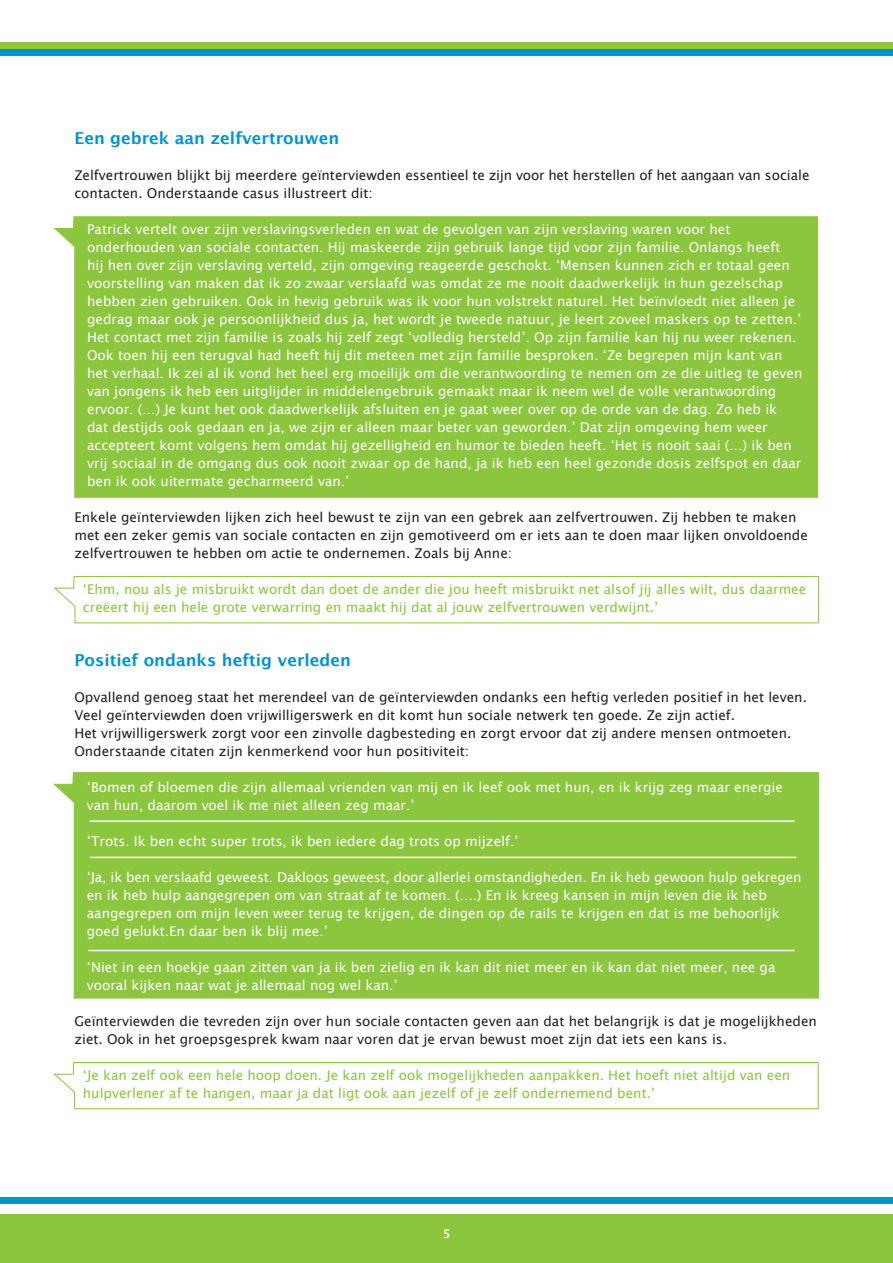
<style>
.page{position:relative;width:893px;height:1263px;background:#fff}
.page>*{position:absolute;margin:0;border:0;box-sizing:border-box;transform-origin:0 0}
.t1{font:700 16.5px "Lucida Grande";color:#0093d0}
.t2{font:13.5px/18px "Lucida Sans";color:#fff}
.t3{font:13.5px/18px "Lucida Sans Unicode";color:#231f20}
.t4{font:13.5px/18px "Lucida Sans Unicode";color:#8bc63e}
.t5{font:600 12px "Lucida Sans";color:#fff}
</style>
<div class="page">
<div style="left:53px;top:216px;width:765px;height:282px;background:#8bc63e"></div>
<div style="left:53px;top:772px;width:766px;height:227px;background:#8bc63e"></div>
<hr style="left:89px;top:950px;width:705px;height:1px;background:#fff">
<hr style="left:90px;top:820px;width:704px;height:2px;background:#fff">
<hr style="left:90px;top:857px;width:706px;height:1px;background:#fff">
<svg style="left:54px;top:576px;width:765px;height:48px"></svg>
<svg style="left:53px;top:1062px;width:766px;height:47px"></svg>
<div style="left:0;top:1214px;width:892px;height:49px;background:#8bc63e"></div>
<div style="left:0;top:1197px;width:893px;height:6px;background:#0093d0"></div>
<div style="left:0;top:49px;width:893px;height:6px;background:#0093d0"></div>
<div style="left:0;top:43px;width:893px;height:6px;background:#8bc63e"></div>
<p class="t1" style="left:74px;top:125px;width:266px">Een gebrek aan zelfvertrouwen</p>
<p class="t3" style="left:74px;top:166px;width:737px">Zelfvertrouwen blijkt bij meerdere geïnterviewden essentieel te zijn voor het herstellen of het aangaan van sociale contacten. Onderstaande casus illustreert dit:</p>
<p class="t2" style="left:87px;top:220px;width:717px">Patrick vertelt over zijn verslavingsverleden en wat de gevolgen van zijn verslaving waren voor het onderhouden van sociale contacten. Hij maskeerde zijn gebruik lange tijd voor zijn familie. Onlangs heeft<br>hij hen over zijn verslaving verteld, zijn omgeving reageerde geschokt. ‘Mensen kunnen zich er totaal geen voorstelling van maken dat ik zo zwaar verslaafd was omdat ze me nooit daadwerkelijk in hun gezelschap hebben zien gebruiken. Ook in hevig gebruik was ik voor hun volstrekt naturel. Het beïnvloedt niet alleen je gedrag maar ook je persoonlijkheid dus ja, het wordt je tweede natuur, je leert zoveel maskers op te zetten.’ Het contact met zijn familie is zoals hij zelf zegt ‘volledig hersteld’. Op zijn familie kan hij nu weer rekenen.<br>Ook toen hij een terugval had heeft hij dit meteen met zijn familie besproken. ‘Ze begrepen mijn kant van het verhaal. Ik zei al ik vond het heel erg moeilijk om die verantwoording te nemen om ze die uitleg te geven van jongens ik heb een uitglijder in middelengebruik gemaakt maar ik neem wel de volle verantwoording ervoor. (…) Je kunt het ook daadwerkelijk afsluiten en je gaat weer over op de orde van de dag. Zo heb ik<br>dat destijds ook gedaan en ja, we zijn er alleen maar beter van geworden.’ Dat zijn omgeving hem weer accepteert komt volgens hem omdat hij gezelligheid en humor te bieden heeft. ‘Het is nooit saai (…) ik ben vrij sociaal in de omgang dus ook nooit zwaar op de hand, ja ik heb een heel gezonde dosis zelfspot en daar ben ik ook uitermate gecharmeerd van.’</p>
<p class="t3" style="left:74px;top:508px;width:735px">Enkele geïnterviewden lijken zich heel bewust te zijn van een gebrek aan zelfvertrouwen. Zij hebben te maken met een zeker gemis van sociale contacten en zijn gemotiveerd om er iets aan te doen maar lijken onvoldoende zelfvertrouwen te hebben om actie te ondernemen. Zoals bij Anne:</p>
<p class="t4" style="left:83px;top:580px;width:725px">‘Ehm, nou als je misbruikt wordt dan doet de ander die jou heeft misbruikt net alsof jij alles wilt, dus daarmee creëert hij een hele grote verwarring en maakt hij dat al jouw zelfvertrouwen verdwijnt.’</p>
<p class="t1" style="left:74px;top:647px;width:278px">Positief ondanks heftig verleden</p>
<p class="t3" style="left:74px;top:688px;width:734px">Opvallend genoeg staat het merendeel van de geïnterviewden ondanks een heftig verleden positief in het leven.<br>Veel geïnterviewden doen vrijwilligerswerk en dit komt hun sociale netwerk ten goede. Ze zijn actief.<br>Het vrijwilligerswerk zorgt voor een zinvolle dagbesteding en zorgt ervoor dat zij andere mensen ontmoeten.<br>Onderstaande citaten zijn kenmerkend voor hun positiviteit:</p>
<p class="t2" style="left:87px;top:778px;width:698px">‘Bomen of bloemen die zijn allemaal vrienden van mij en ik leef ook met hun, en ik krijg zeg maar energie van hun, daarom voel ik me niet alleen zeg maar.’</p>
<p class="t2" style="left:87px;top:832px;width:433px">‘Trots. Ik ben echt super trots, ik ben iedere dag trots op mijzelf.’</p>
<p class="t2" style="left:87px;top:868px;width:716px">‘Ja, ik ben verslaafd geweest. Dakloos geweest, door allerlei omstandigheden. En ik heb gewoon hulp gekregen en ik heb hulp aangegrepen om van straat af te komen. (….) En ik kreeg kansen in mijn leven die ik heb aangegrepen om mijn leven weer terug te krijgen, de dingen op de rails te krijgen en dat is me behoorlijk goed gelukt.En daar ben ik blij mee.’</p>
<p class="t2" style="left:87px;top:958px;width:690px">‘Niet in een hoekje gaan zitten van ja ik ben zielig en ik kan dit niet meer en ik kan dat niet meer, nee ga vooral kijken naar wat je allemaal nog wel kan.’</p>
<p class="t3" style="left:74px;top:1012px;width:744px">Geïnterviewden die tevreden zijn over hun sociale contacten geven aan dat het belangrijk is dat je mogelijkheden ziet. Ook in het groepsgesprek kwam naar voren dat je ervan bewust moet zijn dat iets een kans is.</p>
<p class="t4" style="left:83px;top:1066px;width:709px">‘Je kan zelf ook een hele hoop doen. Je kan zelf ook mogelijkheden aanpakken. Het hoeft niet altijd van een hulpverlener af te hangen, maar ja dat ligt ook aan jezelf of je zelf ondernemend bent.’</p>
<p class="t5" style="left:443px;top:1227px;width:9px">5</p>
</div>
